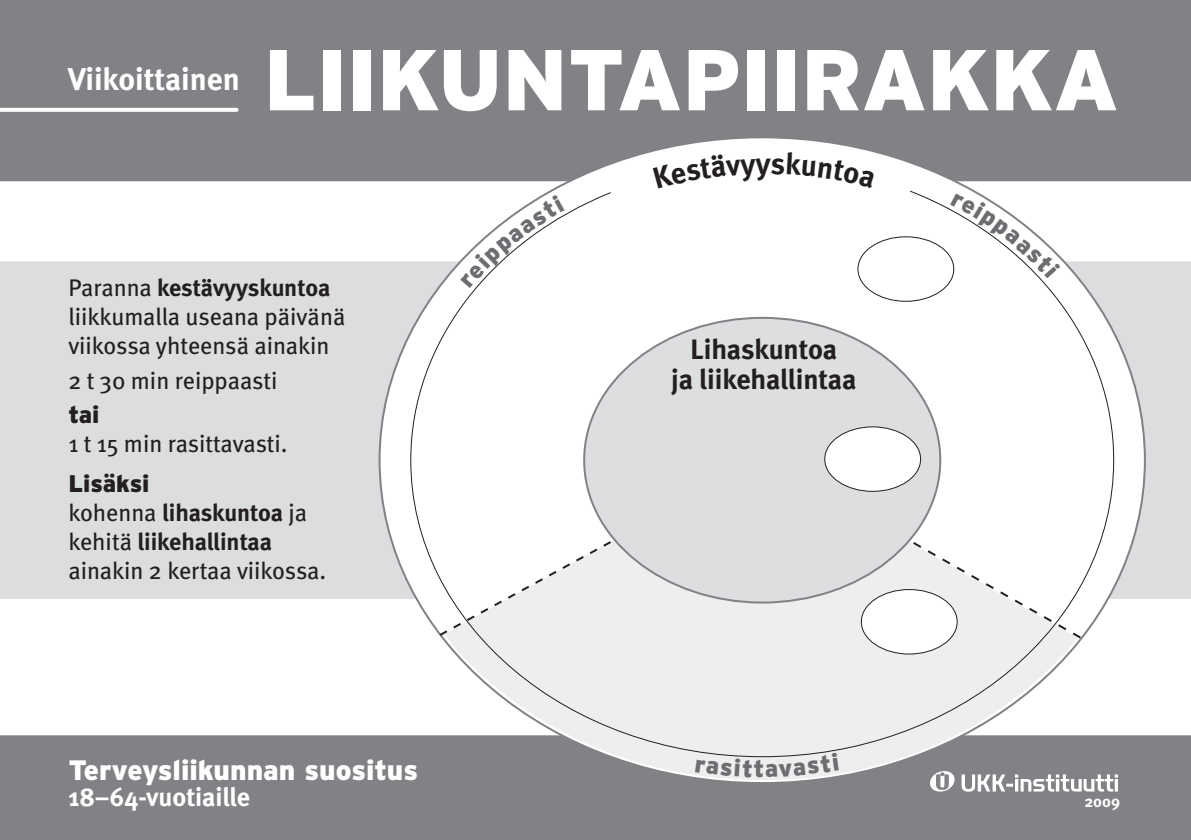
<style>
.page{position:relative;width:1191px;height:840px;background:#fff}
.page>*{position:absolute;margin:0;border:0;box-sizing:border-box;transform-origin:0 0}
.t1{font:900 86px "Interstate";color:#fff}
.t2{font:700 31.4px "Meta";color:#fff}
.t3{font:700 30px "Meta";color:#231f20}
.leipis{font:700 28px/30px "Meta";letter-spacing:-.005em;color:#231f20;text-align:center}
.t4{font:900 28px "Interstate";color:#fff}
.t5{font:700 26px "Meta";color:#fff}
.leipis-2{font:24px/28.8px "Meta";color:#231f20}
.leipis-3{font:900 24px "Interstate";color:#231f20}
.t6{font:900 24px "Interstate";color:#6c6d70}
.t7{font:700 16px "Meta";color:#fff}
.s1{font-weight:700}
.s2{font-family:"Interstate";font-weight:900}
</style>
<div class="page">
<div style="left:0;top:735px;width:1191px;height:104px;background:#808285"></div>
<div style="left:0;top:261px;width:1191px;height:338px;background:#dcdddf"></div>
<div style="left:0;top:0;width:1191px;height:187px;background:#808285"></div>
<div style="left:379px;top:137px;width:765px;height:645px;background:#fff;border-radius:50%"></div>
<svg style="left:444px;top:757px;width:633px;height:23px;fill:#808285"></svg>
<img style="left:930px;top:771px;width:187px;height:19px">
<svg style="left:0;top:108px;width:237px;height:4px"></svg>
<svg style="left:410px;top:190px;width:704px;height:567px"></svg>
<svg style="left:460px;top:195px;width:105px;height:93px"></svg>
<svg style="left:950px;top:193px;width:110px;height:86px"></svg>
<svg style="left:695px;top:758px;width:57px;height:19px"></svg>
<svg style="left:765px;top:752px;width:74px;height:25px"></svg>
<p class="t2" style="left:68px;top:61px;width:173px">Viikoittainen</p>
<p class="t1" style="left:264px;top:31px;width:856px">LIIKUNTAPIIRAKKA</p>
<p class="t3" style="left:756px;top:146px;width:16px">y</p>
<p class="leipis-2" style="left:68px;top:273px;width:278px">Paranna <span class="s1">kestävyyskuntoa </span>liikkumalla useana päivänä viikossa yhteensä ainakin</p>
<p class="leipis-2" style="left:68px;top:365px;width:211px">2 t 30 min reippaasti</p>
<p class="leipis-3" style="left:68px;top:400px;width:33px">tai</p>
<p class="leipis-2" style="left:68px;top:428px;width:221px">1 t 15 min rasittavasti.</p>
<p class="leipis-2" style="left:68px;top:468px;width:259px"><span class="s2">Lisäksi<br></span>kohenna <span class="s1">lihaskuntoa</span> ja kehitä <span class="s1">liikehallintaa </span>ainakin 2 kertaa viikossa.</p>
<p class="t4" style="left:68px;top:754px;width:351px">Terveysliikunnan suositus</p>
<p class="t5" style="left:68px;top:781px;width:183px">18–64-vuotiaille</p>
<p class="leipis" style="left:671px;top:334px;width:187px">Lihaskuntoa<br>ja liikehallintaa</p>
<p class="t6" style="left:753px;top:754px;width:12px">t</p>
<p class="t7" style="left:1084px;top:791px;width:37px">2009</p>
</div>
